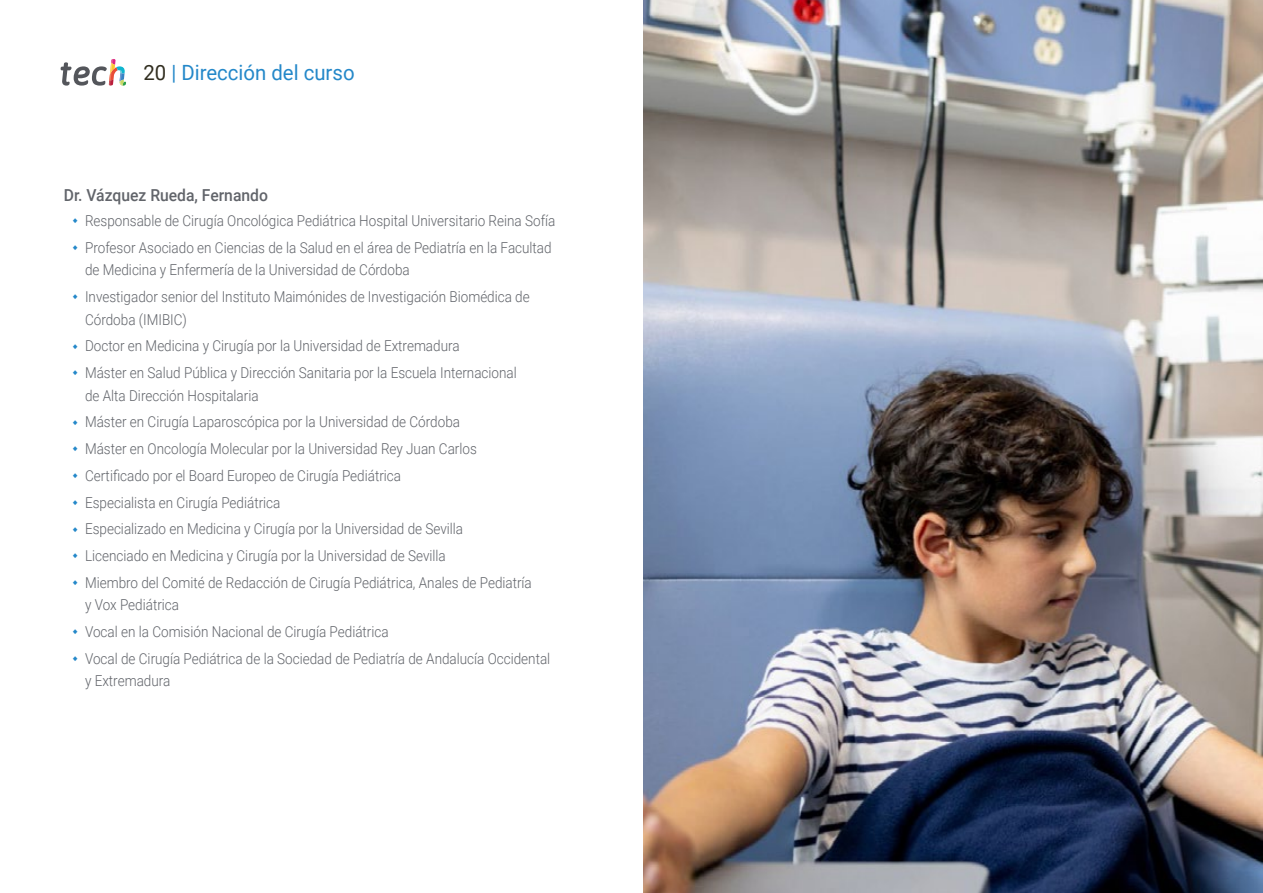
<style>
.page{position:relative;width:1263px;height:893px;background:#fff}
.page>*{position:absolute;margin:0;border:0;box-sizing:border-box;transform-origin:0 0}
.t1{font:21px "Roboto";color:#2488c9}
.t2{font:500 16.5px "Roboto";color:#61646a;scale:.95 1}
.t3{font:300 15px/26.7px "Roboto";color:#61646a;scale:.9 1}
.s1{color:#312e20}
</style>
<div class="page">
<img style="left:643px;top:0;width:620px;height:893px">
<svg style="left:61px;top:59px;width:65px;height:27px"></svg>
<h1 class="t1" style="left:144px;top:57px;width:213px"><span class="s1">20</span> | Dirección del curso</h1>
<p class="t2" style="left:64px;top:184px;width:216px">Dr. Vázquez Rueda, Fernando</p>
<p class="t3" style="left:85px;top:207px;width:524px">Responsable de Cirugía Oncológica Pediátrica Hospital Universitario Reina Sofía<br>Profesor Asociado en Ciencias de la Salud en el área de Pediatría en la Facultad</p>
<p class="t3" style="left:85px;top:256px;width:496px">de Medicina y Enfermería de la Universidad de Córdoba<br>Investigador senior del Instituto Maimónides de Investigación Biomédica de</p>
<p class="t3" style="left:85px;top:305px;width:481px">Córdoba (IMIBIC)<br>Doctor en Medicina y Cirugía por la Universidad de Extremadura<br>Máster en Salud Pública y Dirección Sanitaria por la Escuela Internacional</p>
<p class="t3" style="left:85px;top:381px;width:498px">de Alta Dirección Hospitalaria<br>Máster en Cirugía Laparoscópica por la Universidad de Córdoba<br>Máster en Oncología Molecular por la Universidad Rey Juan Carlos Certificado por el Board Europeo de Cirugía Pediátrica<br>Especialista en Cirugía Pediátrica<br>Especializado en Medicina y Cirugía por la Universidad de Sevilla<br>Licenciado en Medicina y Cirugía por la Universidad de Sevilla<br>Miembro del Comité de Redacción de Cirugía Pediátrica, Anales de Pediatría</p>
<p class="t3" style="left:85px;top:591px;width:518px">y Vox Pediátrica<br>Vocal en la Comisión Nacional de Cirugía Pediátrica<br>Vocal de Cirugía Pediátrica de la Sociedad de Pediatría de Andalucía Occidental</p>
<p class="t3" style="left:85px;top:667px;width:96px">y Extremadura</p>
</div>
